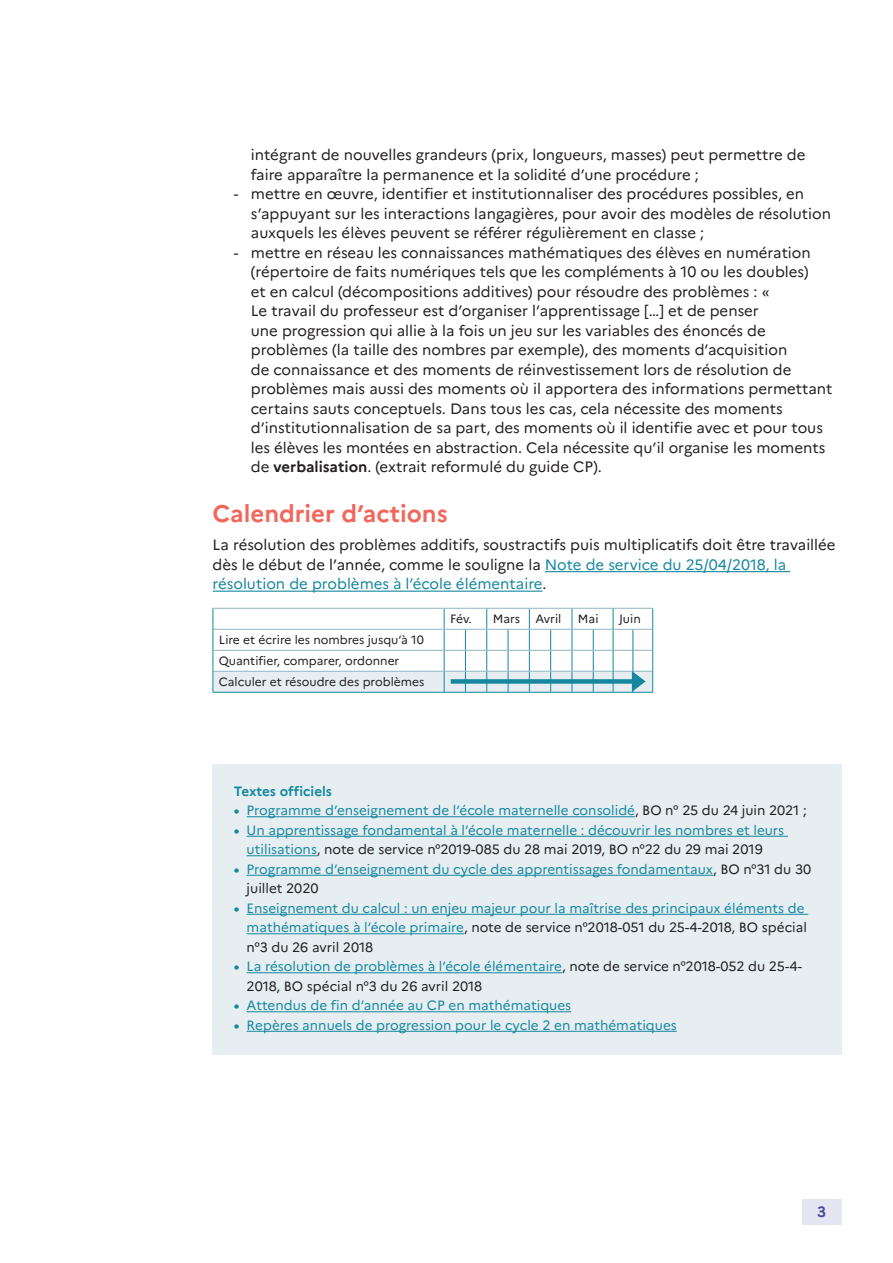
<style>
.page{position:relative;width:893px;height:1263px;background:#fff}
.page>*{position:absolute;margin:0;border:0;box-sizing:border-box;transform-origin:0 0}
._03_Titre_de_niveau{font:700 24px "Marianne";color:#f2675c}
._06_Texte_courant{font:15px/19.5px "Marianne";color:#231f20}
.t1{font:700 15px "Marianne";color:#4a489e}
.t2{font:13.5px/19.5px "Marianne";color:#16879f}
.t3{font:13.5px/19.5px "Marianne";color:#231f20}
._15_Titre_encadré{font:700 13.5px "Marianne";letter-spacing:-.005em;color:#16879f}
.Texte_courant_tablea{font:12px "Marianne";color:#231f20}
.s1{font-weight:700}
.s2{color:#16879f}
.s3{color:#231f20}
.s4{font-weight:700;color:#16879f}
</style>
<div class="page">
<hr style="left:545px;top:571px;width:245px;height:1px;background:#16879f">
<hr style="left:213px;top:591px;width:329px;height:1px;background:#16879f">
<svg style="left:213px;top:608px;width:440px;height:85px"></svg>
<div style="left:802px;top:1199px;width:39px;height:26px;background:#e6e5f2"></div>
<div style="left:213px;top:764px;width:629px;height:290px;background:#e6eef2"></div>
<hr style="left:247px;top:816px;width:388px;height:1px;background:#16879f">
<hr style="left:247px;top:836px;width:541px;height:1px;background:#16879f">
<hr style="left:247px;top:855px;width:70px;height:1px;background:#16879f">
<hr style="left:247px;top:875px;width:466px;height:1px;background:#16879f">
<hr style="left:247px;top:914px;width:561px;height:1px;background:#16879f">
<hr style="left:247px;top:933px;width:217px;height:1px;background:#16879f">
<hr style="left:247px;top:972px;width:315px;height:1px;background:#16879f">
<hr style="left:247px;top:1011px;width:324px;height:1px;background:#16879f">
<hr style="left:247px;top:1031px;width:430px;height:1px;background:#16879f">
<p class="_06_Texte_courant" style="left:251px;top:145px;width:556px">intégrant de nouvelles grandeurs (prix, longueurs, masses) peut permettre de faire apparaître la permanence et la solidité d’une procédure ;</p>
<p class="_06_Texte_courant" style="left:251px;top:184px;width:582px;text-indent:-17px">- mettre en œuvre, identifier et institutionnaliser des procédures possibles, en s’appuyant sur les interactions langagières, pour avoir des modèles de résolution auxquels les élèves peuvent se référer régulièrement en classe ;</p>
<p class="_06_Texte_courant" style="left:251px;top:242px;width:583px;text-indent:-17px">- mettre en réseau les connaissances mathématiques des élèves en numération (répertoire de faits numériques tels que les compléments à 10 ou les doubles)<br>et en calcul (décompositions additives) pour résoudre des problèmes : «<br>Le travail du professeur est d’organiser l’apprentissage […] et de penser<br>une progression qui allie à la fois un jeu sur les variables des énoncés de problèmes (la taille des nombres par exemple), des moments d’acquisition<br>de connaissance et des moments de réinvestissement lors de résolution de problèmes mais aussi des moments où il apportera des informations permettant certains sauts conceptuels. Dans tous les cas, cela nécessite des moments d’institutionnalisation de sa part, des moments où il identifie avec et pour tous les élèves les montées en abstraction. Cela nécessite qu’il organise les moments de <span class="s1">verbalisation</span>. (extrait reformulé du guide CP).</p>
<p class="_03_Titre_de_niveau" style="left:213px;top:499px;width:237px">Calendrier d’actions</p>
<p class="_06_Texte_courant" style="left:213px;top:535px;width:625px">La résolution des problèmes additifs, soustractifs puis multiplicatifs doit être travaillée dès le début de l’année, comme le souligne la <span class="s2">Note de service du 25/04/2018, la résolution de problèmes à l’école élémentaire</span>.</p>
<p class="Texte_courant_tablea" style="left:450px;top:612px;width:23px">Fév.</p>
<p class="Texte_courant_tablea" style="left:493px;top:612px;width:29px">Mars</p>
<p class="Texte_courant_tablea" style="left:535px;top:612px;width:28px">Avril</p>
<p class="Texte_courant_tablea" style="left:578px;top:612px;width:22px">Mai</p>
<p class="Texte_courant_tablea" style="left:619px;top:612px;width:23px">Juin</p>
<p class="Texte_courant_tablea" style="left:219px;top:633px;width:206px">Lire et écrire les nombres jusqu’à 10</p>
<p class="Texte_courant_tablea" style="left:219px;top:654px;width:182px">Quantifier, comparer, ordonner</p>
<p class="Texte_courant_tablea" style="left:219px;top:675px;width:207px">Calculer et résoudre des problèmes</p>
<p class="_15_Titre_encadré" style="left:234px;top:782px;width:100px">Textes officiels</p>
<p class="t2" style="left:234px;top:800px;width:574px"><span class="s1">•</span> Programme d’enseignement de l’école maternelle consolidé<span class="s3">, BO n° 25 du 24 juin 2021 ;</span></p>
<p class="t2" style="left:247px;top:820px;width:539px;text-indent:-13px"><span class="s1">•</span> Un apprentissage fondamental à l’école maternelle : découvrir les nombres et leurs utilisations<span class="s3">, note de service n°2019-085 du 28 mai 2019, BO n°22 du 29 mai 2019</span></p>
<p class="t2" style="left:247px;top:859px;width:566px;text-indent:-13px"><span class="s1">•</span> Programme d’enseignement du cycle des apprentissages fondamentaux<span class="s3">, BO n°31 du 30 juillet 2020</span></p>
<p class="t2" style="left:247px;top:898px;width:562px;text-indent:-13px"><span class="s1">•</span> Enseignement du calcul : un enjeu majeur pour la maîtrise des principaux éléments de mathématiques à l’école primaire<span class="s3">, note de service n°2018-051 du 25-4-2018, BO spécial n°3 du 26 avril 2018</span></p>
<p class="t3" style="left:247px;top:956px;width:557px;text-indent:-13px"><span class="s4">•</span> <span class="s2">La résolution de problèmes à l’école élémentaire</span>, note de service n°2018-052 du 25-4-<br>2018, BO spécial n°3 du 26 avril 2018</p>
<p class="t2" style="left:234px;top:995px;width:339px"><span class="s1">•</span> Attendus de fin d’année au CP en mathématiques</p>
<p class="t2" style="left:234px;top:1015px;width:444px"><span class="s1">•</span> Repères annuels de progression pour le cycle 2 en mathématiques</p>
<p class="t1" style="left:817px;top:1202px;width:10px">3</p>
</div>
